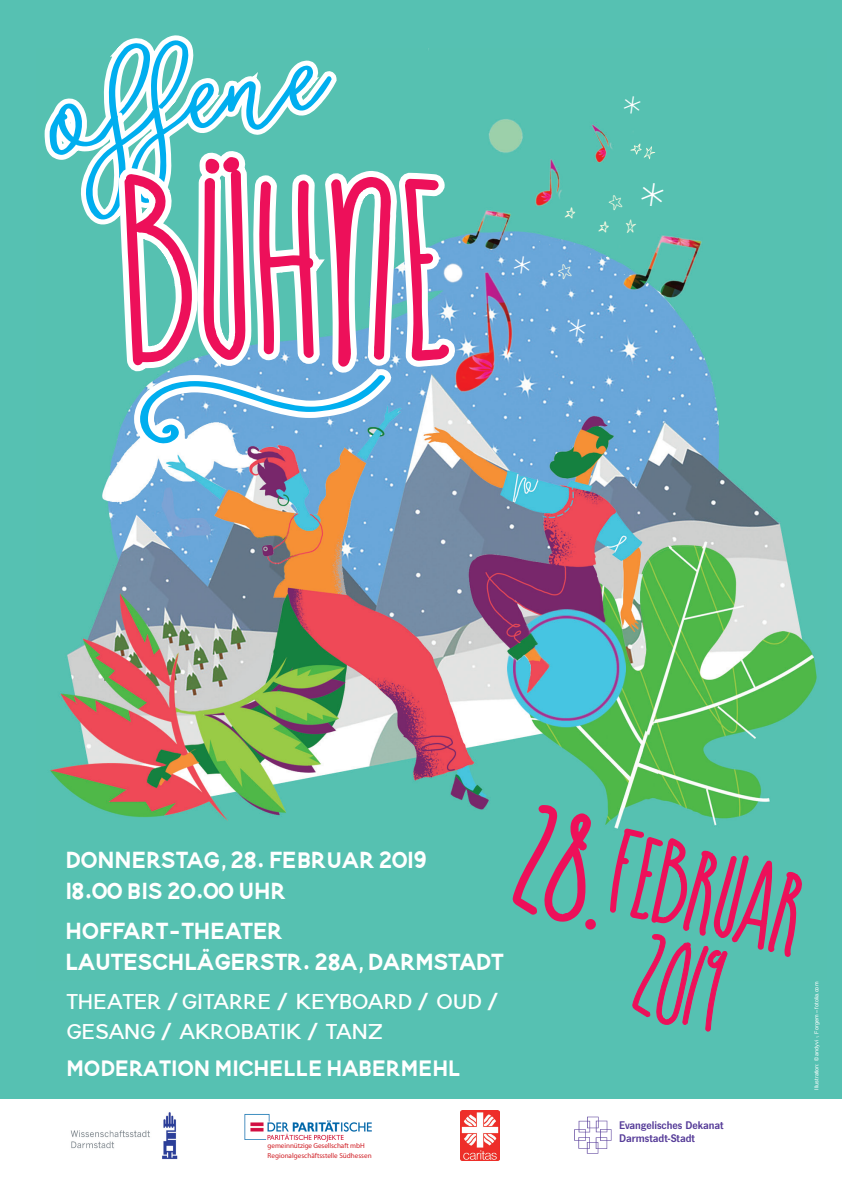
<style>
.page{position:relative;width:842px;height:1191px;background:#fff}
.page>*{position:absolute;margin:0;border:0;box-sizing:border-box;transform-origin:0 0}
.t1{font:700 265.5px "Blooming Elegant Monoline";color:#00aeef}
.t2{font:255.3px "Blooming Elegant Hand";color:#ed105a}
.t3{font:113.5px/94.4px "Blooming Elegant Hand";color:#ed105a}
.t4{font:700 40px/31px "Blooming Elegant Sans";color:#fff}
.t5{font:40px "Blooming Elegant Doodles 1";color:#fafae1}
.t6{font:38.3px/29.8px "Blooming Elegant Sans";letter-spacing:-.01em;color:#fff}
.t7{font:700 38.3px "Blooming Elegant Sans";color:#fff}
.t8{font:11.5px/12.8px "News Got Dem";color:#553b98}
.t9{font:7.2px/9.3px "Myriad Pro";color:#d01e25}
.t10{font:5.5px "Arial";color:#fff}
.s1{font-size:148.9px}
</style>
<div class="page">
<img style="left:70px;top:1112px;width:102px;height:48px">
<div style="left:0;top:0;width:842px;height:1098px;background:#56c1b2"></div>
<img style="left:50px;top:119px;width:767px;height:770px">
<svg style="left:511px;top:765px;width:290px;height:267px"></svg>
<svg style="left:172px;top:459px;width:145px;height:701px"></svg>
<svg style="left:114px;top:35px;width:315px;height:17px"></svg>
<svg style="left:317px;top:35px;width:86px;height:1107px"></svg>
<img style="left:461px;top:1110px;width:38px;height:50px">
<img style="left:574px;top:1116px;width:38px;height:38px">
<svg style="left:44px;top:52px;width:419px;height:407px"></svg>
<svg style="left:641px;top:181px;width:23px;height:26px"></svg>
<svg style="left:513px;top:255px;width:18px;height:19px"></svg>
<svg style="left:569px;top:318px;width:18px;height:20px"></svg>
<svg style="left:630px;top:141px;width:27px;height:20px"></svg>
<h1 class="t1" style="left:25px;top:-18px;width:329px;rotate:-10deg">offene</h1>
<h2 class="t2" style="left:118px;top:124px;width:330px;rotate:-1deg">bühne</h2>
<p class="t5" style="left:564px;top:187px;width:61px">G Z</p>
<p class="t5" style="left:598px;top:210px;width:42px">G F</p>
<p class="t5" style="left:558px;top:248px;width:17px">Z</p>
<h3 class="t3" style="left:673px;top:830px;width:147px;text-indent:-142px;rotate:14deg"><span class="s1">28.</span>Februar<br>2019</h3>
<p class="t4" style="left:66px;top:839px;width:363px">Donnerstag, 28. Februar 2019<br>18.00 bis 20.00 Uhr</p>
<p class="t4" style="left:66px;top:910px;width:439px">HOFFART-THEATER<br>LAUTESCHLÄGERSTR. 28A, DARMSTADT</p>
<p class="t10" style="left:813px;top:1089px;width:109px;rotate:-90deg">Illustration: © andyvi -, Forgem – fotolia.com</p>
<p class="t6" style="left:66px;top:981px;width:437px">Theater /GITARRE / KEYBOARD / OUD /<br>GESANG / AKROBATIK / TANZ</p>
<p class="t7" style="left:66px;top:1040px;width:396px">Moderation MICHELLE HABERMEHL</p>
<p class="t9" style="left:268px;top:1141px;width:106px">gemeinnützige Gesellschaft mbH<br>Regionalgeschäftsstelle Südhessen</p>
<p class="t8" style="left:619px;top:1118px;width:106px">Evangelisches Dekanat<br>Darmstadt-Stadt</p>
</div>
